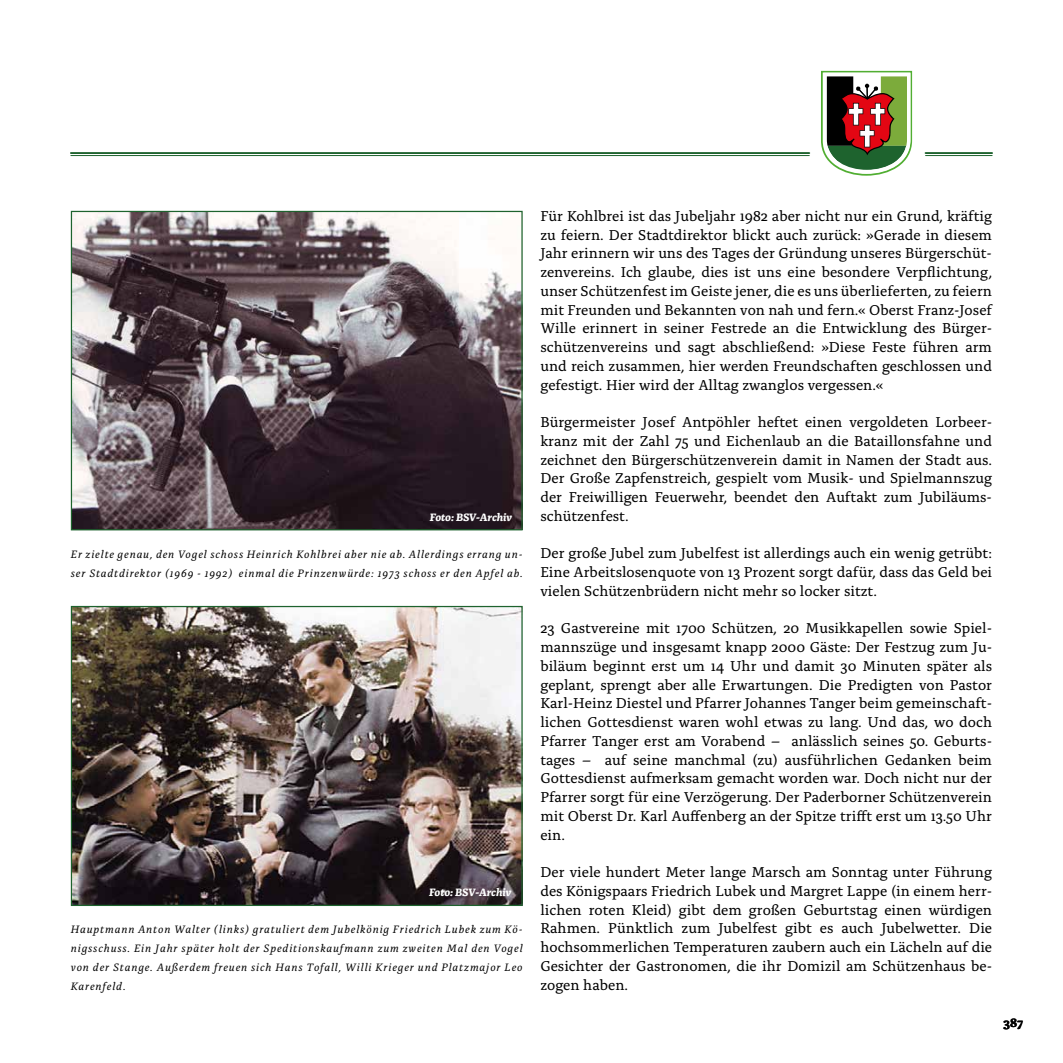
<style>
.page{position:relative;width:1063px;height:1063px;background:#fff}
.page>*{position:absolute;margin:0;border:0;box-sizing:border-box;transform-origin:0 0}
.t1{font:15px/18.8px "Alda OTCEV";color:#000;text-align:justify}
.t2{font:700 12.5px "Alda OTCEV";color:#000}
.t3{font:italic 11.25px/18.8px "Alda OTCEV";letter-spacing:.08em;color:#000;text-align:justify}
.t4{font:italic 700 11.25px "Alda OTCEV";letter-spacing:-.005em;color:#fff}
</style>
<div class="page">
<svg style="left:821px;top:71px;width:91px;height:105px"></svg>
<hr style="left:71px;top:152px;width:738px;height:2px;background:#1e632e">
<hr style="left:71px;top:155px;width:738px;height:1px;background:#1e632e">
<hr style="left:926px;top:152px;width:66px;height:2px;background:#1e632e">
<hr style="left:926px;top:155px;width:66px;height:1px;background:#1e632e">
<img style="left:73px;top:608px;width:448px;height:296px">
<div style="left:71px;top:606px;width:452px;height:300px;border:1px solid #1e632e"></div>
<img style="left:73px;top:213px;width:448px;height:315px">
<div style="left:71px;top:211px;width:452px;height:319px;border:1px solid #1e632e"></div>
<p class="t4" style="left:430px;top:508px;width:84px">Foto: BSV-Archiv</p>
<p class="t3" style="left:71px;top:544px;width:453px">Er zielte genau, den Vogel schoss Heinrich Kohlbrei aber nie ab. Allerdings errang un&shy;ser Stadtdirektor (1969 - 1992) einmal die Prinzenwürde: 1973 schoss er den Apfel ab.</p>
<p class="t4" style="left:429px;top:883px;width:84px">Foto: BSV-Archiv</p>
<p class="t3" style="left:71px;top:919px;width:453px">Hauptmann Anton Walter (links) gratuliert dem Jubelkönig Friedrich Lubek zum Kö&shy;nigsschuss. Ein Jahr später holt der Speditionskaufmann zum zweiten Mal den Vogel von der Stange. Außerdem freuen sich Hans Tofall, Willi Krieger und Platzmajor Leo Karenfeld.</p>
<p class="t1" style="left:540px;top:205px;width:453px">Für Kohlbrei ist das Jubeljahr 1982 aber nicht nur ein Grund, kräftig zu feiern. Der Stadtdirektor blickt auch zurück: »Gerade in diesem Jahr erinnern wir uns des Tages der Gründung unseres Bürgerschüt&shy;zenvereins. Ich glaube, dies ist uns eine besondere Verpflichtung, unser Schützenfest im Geiste jener, die es uns überlieferten, zu feiern mit Freunden und Bekannten von nah und fern.« Oberst Franz-Josef Wille erinnert in seiner Festrede an die Entwicklung des Bürger&shy;schützenvereins und sagt abschließend: »Diese Feste führen arm und reich zusammen, hier werden Freundschaften geschlossen und gefestigt. Hier wird der Alltag zwanglos vergessen.«</p>
<p class="t1" style="left:540px;top:412px;width:453px">Bürgermeister Josef Antpöhler heftet einen vergoldeten Lorbeer&shy;kranz mit der Zahl 75 und Eichenlaub an die Bataillonsfahne und zeichnet den Bürgerschützenverein damit in Namen der Stadt aus.<br>Der Große Zapfenstreich, gespielt vom Musik- und Spielmannszug der Freiwilligen Feuerwehr, beendet den Auftakt zum Jubiläums&shy;schützenfest.</p>
<p class="t1" style="left:540px;top:543px;width:453px">Der große Jubel zum Jubelfest ist allerdings auch ein wenig getrübt:<br>Eine Arbeitslosenquote von 13 Prozent sorgt dafür, dass das Geld bei vielen Schützenbrüdern nicht mehr so locker sitzt.</p>
<p class="t1" style="left:540px;top:618px;width:453px">23 Gastvereine mit 1700 Schützen, 20 Musikkapellen sowie Spiel&shy;mannszüge und insgesamt knapp 2000 Gäste: Der Festzug zum Ju&shy;biläum beginnt erst um 14 Uhr und damit 30 Minuten später als geplant, sprengt aber alle Erwartungen. Die Predigten von Pastor Karl-Heinz Diestel und Pfarrer Johannes Tanger beim gemeinschaft&shy;lichen Gottesdienst waren wohl etwas zu lang. Und das, wo doch Pfarrer Tanger erst am Vorabend – anlässlich seines 50. Geburts&shy;tages – auf seine manchmal (zu) ausführlichen Gedanken beim Gottesdienst aufmerksam gemacht worden war. Doch nicht nur der Pfarrer sorgt für eine Verzögerung. Der Paderborner Schützenverein mit Oberst Dr. Karl Auffenberg an der Spitze trifft erst um 13.50 Uhr ein.</p>
<p class="t1" style="left:540px;top:862px;width:453px">Der viele hundert Meter lange Marsch am Sonntag unter Führung des Königspaars Friedrich Lubek und Margret Lappe (in einem herr&shy;lichen roten Kleid) gibt dem großen Geburtstag einen würdigen Rahmen. Pünktlich zum Jubelfest gibt es auch Jubelwetter. Die hochsommerlichen Temperaturen zaubern auch ein Lächeln auf die Gesichter der Gastronomen, die ihr Domizil am Schützenhaus be&shy;zogen haben.</p>
<p class="t2" style="left:1004px;top:1013px;width:21px">387</p>
</div>
